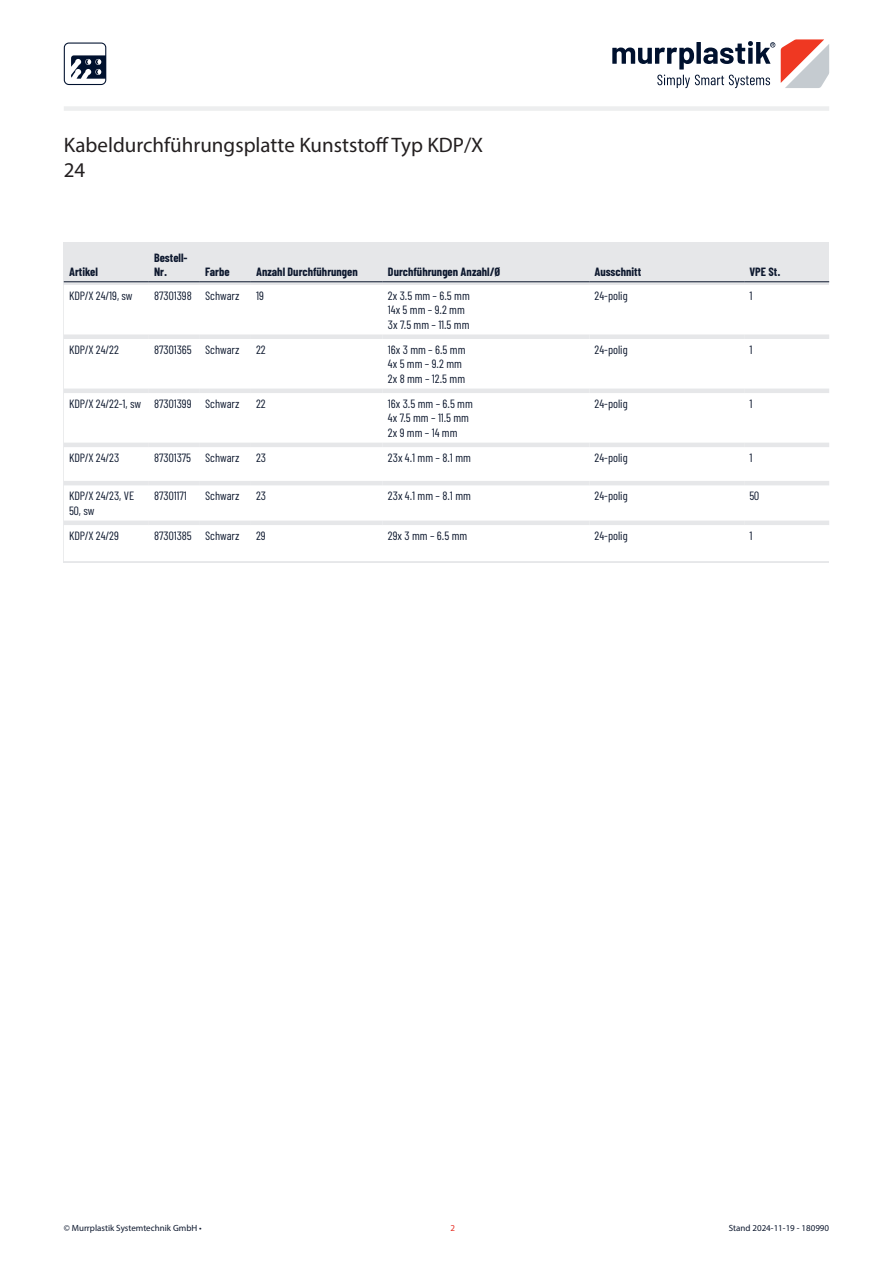
<style>
.page{position:relative;width:893px;height:1263px;background:#fff}
.page>*{position:absolute;margin:0;border:0;box-sizing:border-box;transform-origin:0 0}
.t1{font:21px/25.2px "Myriad Pro";color:#231f20}
.t2{font:12px/14.4px "Barlow Condensed";color:#0d182e}
.t3{font:700 12px/14.4px "Barlow Condensed";color:#0d182e}
.t4{font:9px "Myriad Pro";color:#0d182e}
.t5{font:9px "Myriad Pro";color:#e62e24}
</style>
<div class="page">
<svg style="left:64px;top:43px;width:42px;height:42px"></svg>
<svg style="left:781px;top:39px;width:48px;height:49px"></svg>
<svg style="left:612px;top:41px;width:163px;height:47px"></svg>
<div style="left:64px;top:106px;width:765px;height:5px;background:#edeeef"></div>
<div style="left:64px;top:242px;width:765px;height:321px;background:#e6e7e9"></div>
<div style="left:64px;top:285px;width:765px;height:276px;background:#fff"></div>
<div style="left:64px;top:334px;width:85px;height:5px;background:#e6e7e9"></div>
<div style="left:149px;top:334px;width:51px;height:5px;background:#e6e7e9"></div>
<div style="left:200px;top:334px;width:51px;height:5px;background:#e6e7e9"></div>
<div style="left:251px;top:334px;width:132px;height:5px;background:#e6e7e9"></div>
<div style="left:383px;top:334px;width:206px;height:5px;background:#e6e7e9"></div>
<div style="left:589px;top:334px;width:155px;height:5px;background:#e6e7e9"></div>
<div style="left:744px;top:334px;width:85px;height:5px;background:#e6e7e9"></div>
<hr style="left:64px;top:389px;width:85px;height:4px;background:#e6e7e9">
<hr style="left:149px;top:389px;width:51px;height:4px;background:#e6e7e9">
<hr style="left:200px;top:389px;width:51px;height:4px;background:#e6e7e9">
<hr style="left:251px;top:389px;width:132px;height:4px;background:#e6e7e9">
<hr style="left:383px;top:389px;width:206px;height:4px;background:#e6e7e9">
<hr style="left:589px;top:389px;width:155px;height:4px;background:#e6e7e9">
<hr style="left:744px;top:389px;width:85px;height:4px;background:#e6e7e9">
<hr style="left:64px;top:443px;width:85px;height:4px;background:#e6e7e9">
<hr style="left:149px;top:443px;width:51px;height:4px;background:#e6e7e9">
<hr style="left:200px;top:443px;width:51px;height:4px;background:#e6e7e9">
<hr style="left:251px;top:443px;width:132px;height:4px;background:#e6e7e9">
<hr style="left:383px;top:443px;width:206px;height:4px;background:#e6e7e9">
<hr style="left:589px;top:443px;width:155px;height:4px;background:#e6e7e9">
<hr style="left:744px;top:443px;width:85px;height:4px;background:#e6e7e9">
<hr style="left:64px;top:481px;width:85px;height:4px;background:#e6e7e9">
<hr style="left:149px;top:481px;width:51px;height:4px;background:#e6e7e9">
<hr style="left:200px;top:481px;width:51px;height:4px;background:#e6e7e9">
<hr style="left:251px;top:481px;width:132px;height:4px;background:#e6e7e9">
<hr style="left:383px;top:481px;width:206px;height:4px;background:#e6e7e9">
<hr style="left:589px;top:481px;width:155px;height:4px;background:#e6e7e9">
<hr style="left:744px;top:481px;width:85px;height:4px;background:#e6e7e9">
<hr style="left:64px;top:521px;width:85px;height:4px;background:#e6e7e9">
<hr style="left:149px;top:521px;width:51px;height:4px;background:#e6e7e9">
<hr style="left:200px;top:521px;width:51px;height:4px;background:#e6e7e9">
<hr style="left:251px;top:521px;width:132px;height:4px;background:#e6e7e9">
<hr style="left:383px;top:521px;width:206px;height:4px;background:#e6e7e9">
<hr style="left:589px;top:521px;width:155px;height:4px;background:#e6e7e9">
<hr style="left:744px;top:521px;width:85px;height:4px;background:#e6e7e9">
<hr style="left:64px;top:281px;width:85px;height:1px;background:#0d182e">
<hr style="left:149px;top:281px;width:51px;height:1px;background:#0d182e">
<hr style="left:200px;top:281px;width:51px;height:1px;background:#0d182e">
<hr style="left:251px;top:281px;width:132px;height:1px;background:#0d182e">
<hr style="left:383px;top:281px;width:206px;height:1px;background:#0d182e">
<hr style="left:589px;top:281px;width:155px;height:1px;background:#0d182e">
<hr style="left:744px;top:281px;width:85px;height:1px;background:#0d182e">
<h1 class="t1" style="left:64px;top:132px;width:421px">Kabeldurchführungsplatte Kunststoff Typ KDP/X<br>24</h1>
<p class="t3" style="left:69px;top:264px;width:30px">Artikel</p>
<p class="t3" style="left:154px;top:250px;width:35px">Bestell-<br>Nr.</p>
<p class="t3" style="left:205px;top:264px;width:26px">Farbe</p>
<p class="t3" style="left:256px;top:264px;width:103px">Anzahl Durchführungen</p>
<p class="t3" style="left:388px;top:264px;width:114px">Durchführungen Anzahl/Ø</p>
<p class="t3" style="left:595px;top:264px;width:48px">Ausschnitt</p>
<p class="t3" style="left:749px;top:264px;width:33px">VPE St.</p>
<p class="t2" style="left:69px;top:288px;width:65px">KDP/X 24/19, sw</p>
<p class="t2" style="left:154px;top:288px;width:87px">87301398 Schwarz</p>
<p class="t2" style="left:256px;top:288px;width:9px">19</p>
<p class="t2" style="left:388px;top:288px;width:83px">2x 3.5 mm – 6.5 mm<br>14x 5 mm – 9.2 mm<br>3x 7.5 mm – 11.5 mm</p>
<p class="t2" style="left:595px;top:288px;width:35px">24-polig</p>
<p class="t2" style="left:749px;top:288px;width:4px">1</p>
<p class="t2" style="left:69px;top:342px;width:51px">KDP/X 24/22</p>
<p class="t2" style="left:154px;top:342px;width:87px">87301365 Schwarz</p>
<p class="t2" style="left:256px;top:342px;width:11px">22</p>
<p class="t2" style="left:388px;top:342px;width:79px">16x 3 mm – 6.5 mm<br>4x 5 mm – 9.2 mm<br>2x 8 mm – 12.5 mm</p>
<p class="t2" style="left:595px;top:342px;width:35px">24-polig</p>
<p class="t2" style="left:749px;top:342px;width:4px">1</p>
<p class="t2" style="left:69px;top:396px;width:172px">KDP/X 24/22-1, sw 87301399 Schwarz</p>
<p class="t2" style="left:256px;top:396px;width:11px">22</p>
<p class="t2" style="left:388px;top:396px;width:86px">16x 3.5 mm – 6.5 mm<br>4x 7.5 mm – 11.5 mm<br>2x 9 mm – 14 mm</p>
<p class="t2" style="left:595px;top:396px;width:35px">24-polig</p>
<p class="t2" style="left:749px;top:396px;width:4px">1</p>
<p class="t2" style="left:69px;top:450px;width:52px">KDP/X 24/23</p>
<p class="t2" style="left:154px;top:450px;width:87px">87301375 Schwarz</p>
<p class="t2" style="left:256px;top:450px;width:12px">23</p>
<p class="t2" style="left:388px;top:450px;width:84px">23x 4.1 mm – 8.1 mm</p>
<p class="t2" style="left:595px;top:450px;width:35px">24-polig</p>
<p class="t2" style="left:749px;top:450px;width:4px">1</p>
<p class="t2" style="left:69px;top:489px;width:67px">KDP/X 24/23, VE<br>50, sw</p>
<p class="t2" style="left:154px;top:489px;width:34px">87301171</p>
<p class="t2" style="left:205px;top:489px;width:36px">Schwarz</p>
<p class="t2" style="left:256px;top:489px;width:12px">23</p>
<p class="t2" style="left:388px;top:489px;width:84px">23x 4.1 mm – 8.1 mm</p>
<p class="t2" style="left:595px;top:489px;width:35px">24-polig</p>
<p class="t2" style="left:749px;top:489px;width:11px">50</p>
<p class="t2" style="left:69px;top:528px;width:51px">KDP/X 24/29</p>
<p class="t2" style="left:154px;top:528px;width:87px">87301385 Schwarz</p>
<p class="t2" style="left:256px;top:528px;width:11px">29</p>
<p class="t2" style="left:388px;top:528px;width:81px">29x 3 mm – 6.5 mm</p>
<p class="t2" style="left:595px;top:528px;width:35px">24-polig</p>
<p class="t2" style="left:749px;top:528px;width:4px">1</p>
<p class="t4" style="left:64px;top:1223px;width:140px">© Murrplastik Systemtechnik GmbH •</p>
<p class="t5" style="left:451px;top:1223px;width:6px">2</p>
<p class="t4" style="left:729px;top:1223px;width:102px">Stand 2024-11-19 - 180990</p>
</div>
